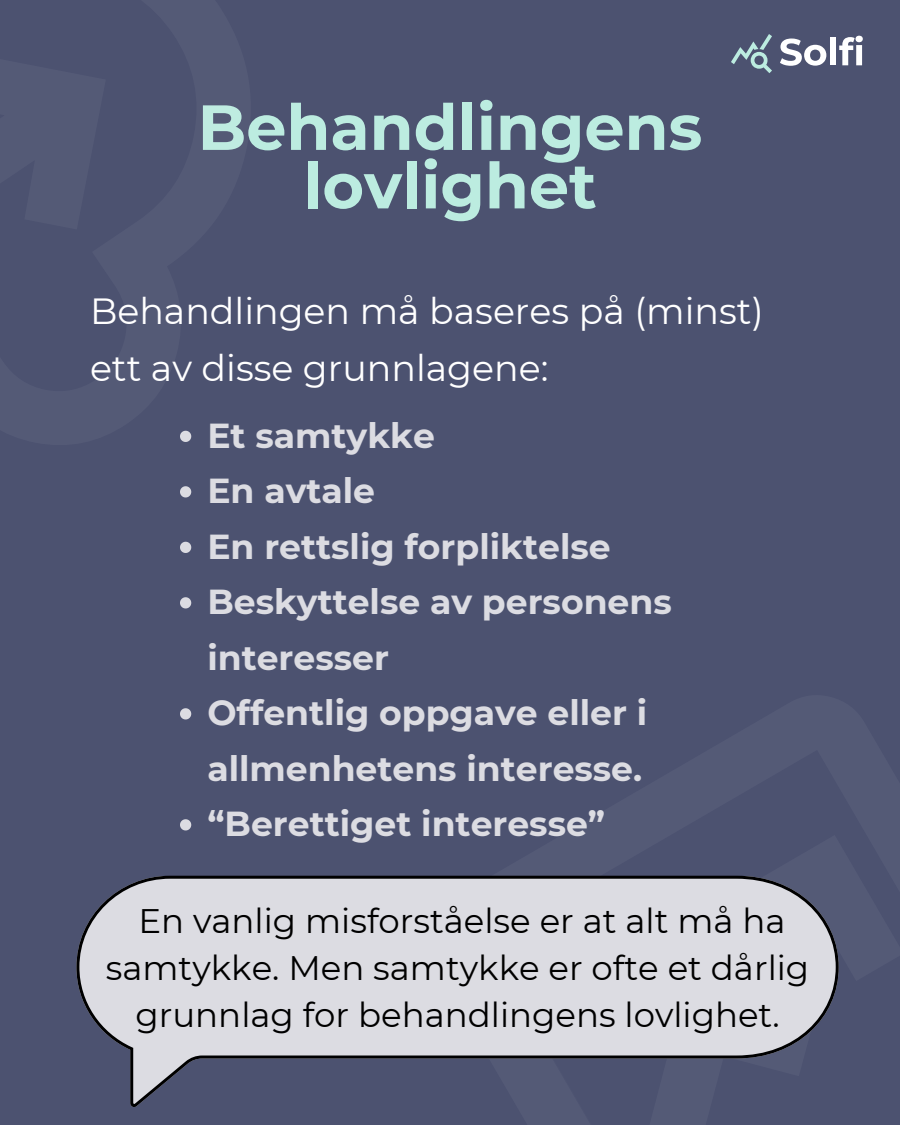
<style>
.page{position:relative;width:900px;height:1125px;background:#4c5270}
.page>*{position:absolute;margin:0;border:0;box-sizing:border-box;transform-origin:0 0}
.t1{font:700 63.6px/58.5px "Montserrat";color:#bcece0;text-align:center}
.t2{font:36.3px/56.2px "Montserrat";color:#fff}
.t3{font:700 34.6px/55.5px "Montserrat";color:#dcdce2}
.t4{font:34px/47.2px "Montserrat";color:#000;text-align:center}
</style>
<div class="page">
<svg style="left:731px;top:34px;width:41px;height:39px"></svg>
<svg style="left:780px;top:39px;width:46px;height:27px"></svg>
<div style="left:830px;top:37px;width:6px;height:28px;background:#fff"></div>
<svg style="left:839px;top:36px;width:24px;height:29px"></svg>
<svg style="left:180px;top:431px;width:11px;height:11px"></svg>
<svg style="left:180px;top:486px;width:11px;height:11px"></svg>
<svg style="left:180px;top:542px;width:11px;height:11px"></svg>
<svg style="left:180px;top:597px;width:11px;height:11px"></svg>
<svg style="left:180px;top:708px;width:11px;height:11px"></svg>
<svg style="left:180px;top:819px;width:11px;height:11px"></svg>
<svg style="left:76px;top:876px;width:762px;height:231px"></svg>
<p class="t1" style="left:198px;top:98px;width:506px">Behandlingens lovlighet</p>
<p class="t2" style="left:90px;top:283px;width:675px">Behandlingen må baseres på (minst) ett av disse grunnlagene:</p>
<h1 class="t3" style="left:207px;top:408px;width:229px">Et samtykke</h1>
<p class="t3" style="left:207px;top:463px;width:169px">En avtale</p>
<p class="t3" style="left:207px;top:519px;width:405px">En rettslig forpliktelse</p>
<p class="t3" style="left:207px;top:574px;width:466px">Beskyttelse av personens interesser</p>
<p class="t3" style="left:207px;top:685px;width:441px">Offentlig oppgave eller i allmenhetens interesse.</p>
<p class="t3" style="left:207px;top:796px;width:399px">“Berettiget interesse”</p>
<p class="t4" style="left:106px;top:897px;width:705px">En vanlig misforståelse er at alt må ha samtykke. Men samtykke er ofte et dårlig grunnlag for behandlingens lovlighet.</p>
</div>
